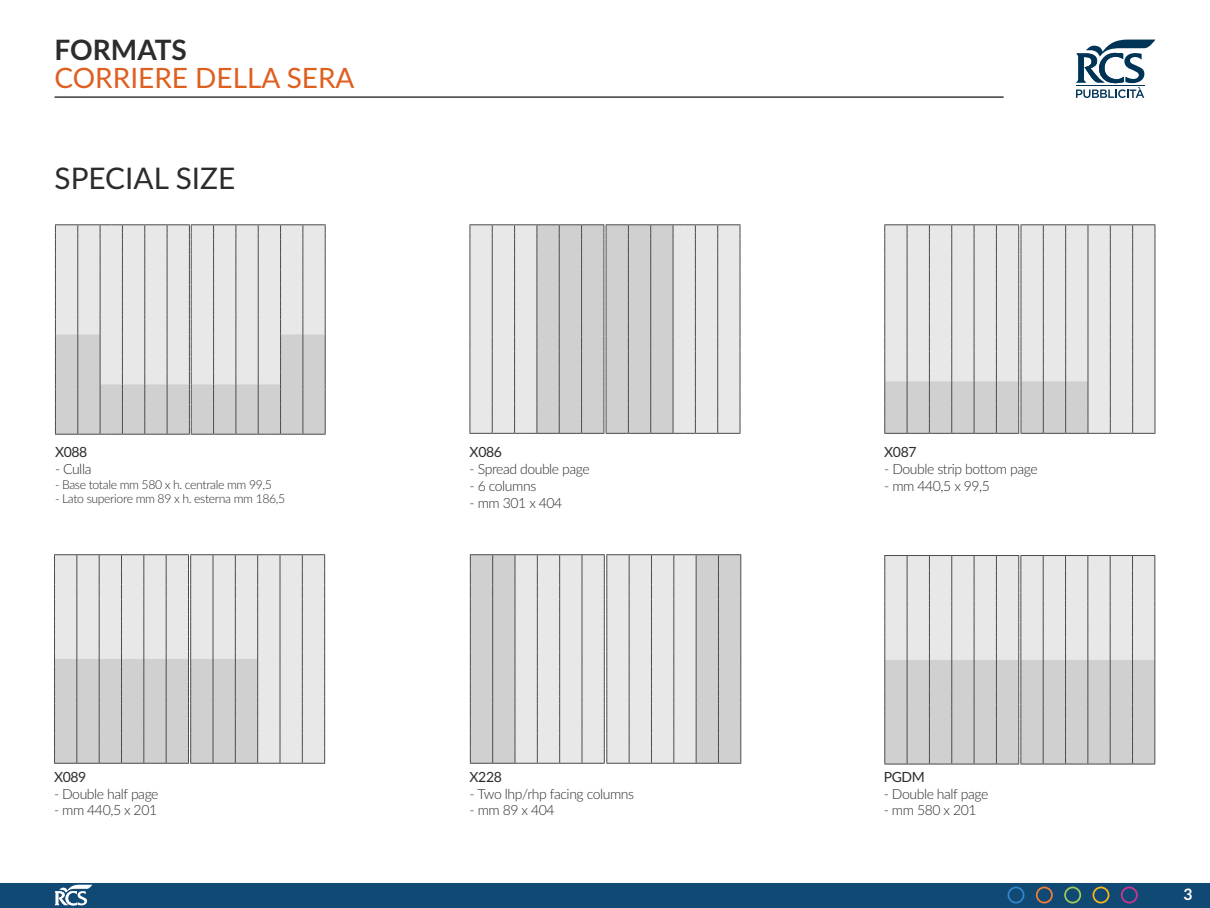
<style>
.page{position:relative;width:1210px;height:908px;background:#fff}
.page>*{position:absolute;margin:0;border:0;box-sizing:border-box;transform-origin:0 0}
.t1{font:29.75px "Lato";color:#2c2c2c}
.t2{font:28px "Lato";color:#de5f1f}
.t3{font:700 28px "Lato";color:#2c2c2c}
.t4{font:700 15.75px "Lato";color:#fff}
.t5{font:300 14px "Lato";letter-spacing:-.03em;color:#2c2c2c}
.t6{font:14px "Lato";letter-spacing:-.03em;color:#2c2c2c}
.t7{font:300 12.25px "Lato";letter-spacing:-.03em;color:#2c2c2c}
</style>
<div class="page">
<hr style="left:55px;top:96px;width:948px;height:2px;background:#565656">
<div style="left:0;top:883px;width:1210px;height:24px;background:#114975"></div>
<svg style="left:1076px;top:40px;width:79px;height:58px"></svg>
<svg style="left:55px;top:224px;width:271px;height:210px;background:#d8d8d8"></svg>
<svg style="left:469px;top:224px;width:271px;height:210px;background:#d3d3d3"></svg>
<svg style="left:884px;top:224px;width:271px;height:210px;background:#dadada"></svg>
<svg style="left:54px;top:554px;width:271px;height:209px;background:#d6d6d6"></svg>
<svg style="left:470px;top:554px;width:271px;height:209px;background:#d8d8d8"></svg>
<svg style="left:884px;top:555px;width:271px;height:209px;background:#d4d4d4"></svg>
<h2 class="t3" style="left:55px;top:29px;width:134px">FORMATS</h2>
<h2 class="t2" style="left:55px;top:57px;width:195px">CORRIERE DELLA</h2>
<h2 class="t2" style="left:287px;top:57px;width:64px">SERA</h2>
<h1 class="t1" style="left:55px;top:157px;width:178px">SPECIAL SIZE</h1>
<p class="t6" style="left:55px;top:442px;width:34px">X088</p>
<p class="t5" style="left:55px;top:459px;width:38px">- Culla</p>
<p class="t7" style="left:55px;top:475px;width:218px">- Base totale mm 580 x h. centrale mm 99,5</p>
<p class="t7" style="left:55px;top:490px;width:232px">- Lato superiore mm 89 x h. esterna mm 186,5</p>
<p class="t6" style="left:54px;top:766px;width:34px">X089</p>
<p class="t5" style="left:54px;top:783px;width:106px">- Double half page</p>
<p class="t5" style="left:54px;top:800px;width:105px">- mm 440,5 x 201</p>
<p class="t6" style="left:470px;top:442px;width:34px">X086</p>
<p class="t5" style="left:470px;top:459px;width:122px">- Spread double page</p>
<p class="t5" style="left:470px;top:476px;width:68px">- 6 columns</p>
<p class="t5" style="left:470px;top:492px;width:94px">- mm 301 x 404</p>
<p class="t6" style="left:470px;top:766px;width:34px">X228</p>
<p class="t5" style="left:470px;top:783px;width:166px">- Two lhp/rhp facing columns</p>
<p class="t5" style="left:470px;top:800px;width:87px">- mm 89 x 404</p>
<p class="t6" style="left:884px;top:442px;width:34px">X087</p>
<p class="t5" style="left:884px;top:459px;width:155px">- Double strip bottom page</p>
<p class="t5" style="left:884px;top:476px;width:107px">- mm 440,5 x 99,5</p>
<p class="t6" style="left:884px;top:766px;width:42px">PGDM</p>
<p class="t5" style="left:884px;top:783px;width:106px">- Double half page</p>
<p class="t5" style="left:884px;top:800px;width:94px">- mm 580 x 201</p>
<p class="t4" style="left:1183px;top:882px;width:11px">3</p>
</div>
